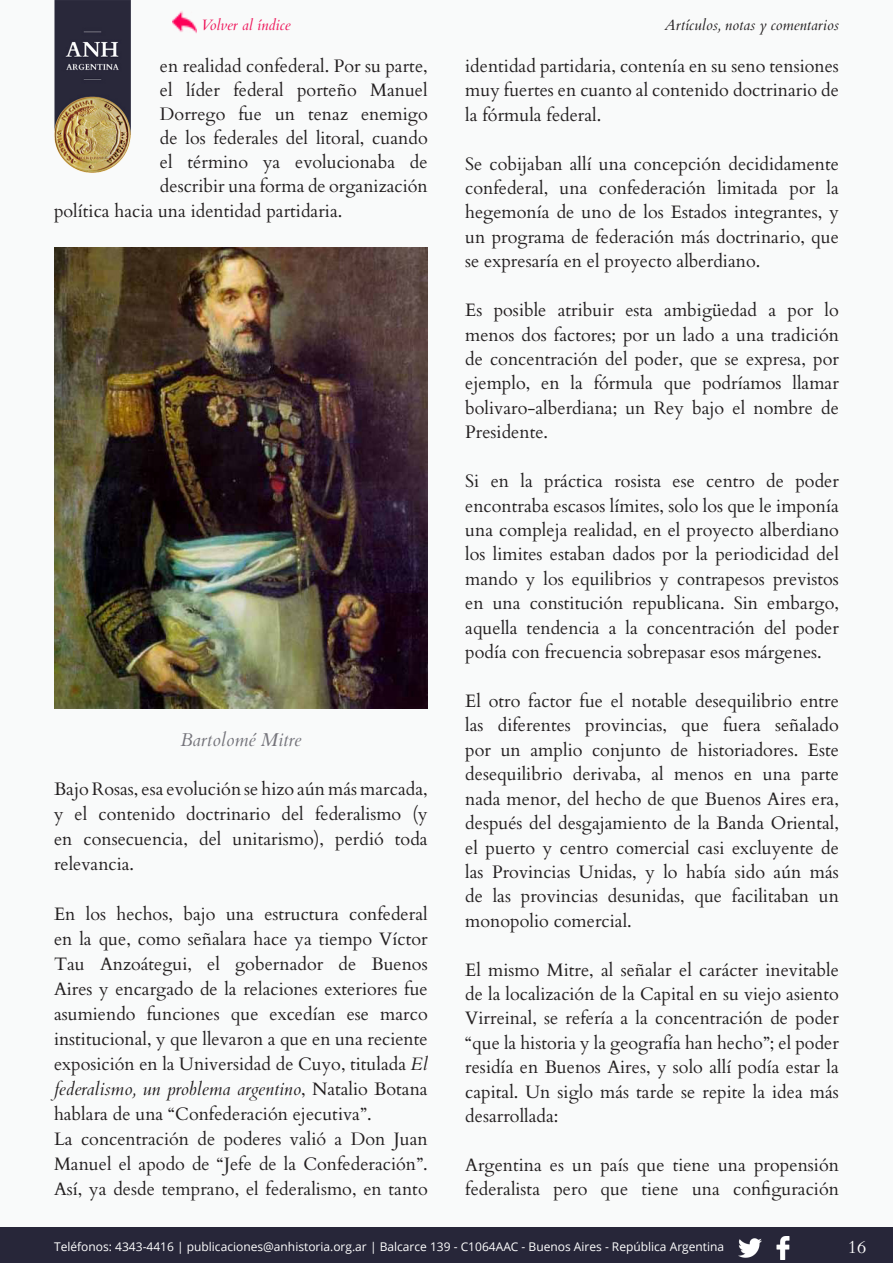
<style>
.page{position:relative;width:893px;height:1263px;background:#f9fafa}
.page>*{position:absolute;margin:0;border:0;box-sizing:border-box;transform-origin:0 0}
.t1{font:italic 18.6px "Cardo";color:#75747b}
.Index_-_Articles_Sty{font:18px/24.5px "Cardo";color:#231f20;text-align:justify}
.t2{font:18px "Cardo";color:#fff}
.t3{font:italic 15px "Cardo";color:#231f20}
.t4{font:italic 15px "Cardo";color:#ee155a}
.t5{font:12px "Open Sans";color:#fff}
.s1{font-style:italic}
</style>
<div class="page">
<div style="left:0;top:1227px;width:893px;height:36px;background:#272639"></div>
<img style="left:54px;top:0;width:77px;height:172px">
<img style="left:776px;top:1236px;width:14px;height:23px">
<img style="left:739px;top:1238px;width:23px;height:20px">
<img style="left:172px;top:11px;width:24px;height:22px">
<img style="left:54px;top:247px;width:373px;height:461px">
<p class="t4" style="left:201px;top:16px;width:91px">Volver al índice</p>
<p class="t3" style="left:664px;top:16px;width:176px">Artículos, notas y comentarios</p>
<p class="Index_-_Articles_Sty" style="left:465px;top:53px;width:375px">identidad partidaria, contenía en su seno tensiones muy fuertes en cuanto al contenido doctrinario de la fórmula federal.</p>
<p class="Index_-_Articles_Sty" style="left:465px;top:150px;width:375px">Se cobijaban allí una concepción decididamente confederal, una confederación limitada por la hegemonía de uno de los Estados integrantes, y un programa de federación más doctrinario, que se expresaría en el proyecto alberdiano.</p>
<p class="Index_-_Articles_Sty" style="left:465px;top:297px;width:375px">Es posible atribuir esta ambigüedad a por lo menos dos factores; por un lado a una tradición de concentración del poder, que se expresa, por ejemplo, en la fórmula que podríamos llamar bolivaro-alberdiana; un Rey bajo el nombre de Presidente.</p>
<p class="Index_-_Articles_Sty" style="left:465px;top:468px;width:375px">Si en la práctica rosista ese centro de poder encontraba escasos límites, solo los que le imponía una compleja realidad, en el proyecto alberdiano los limites estaban dados por la periodicidad del mando y los equilibrios y contrapesos previstos en una constitución republicana. Sin embargo, aquella tendencia a la concentración del poder podía con frecuencia sobrepasar esos márgenes.</p>
<p class="Index_-_Articles_Sty" style="left:465px;top:688px;width:375px">El otro factor fue el notable desequilibrio entre las diferentes provincias, que fuera señalado por un amplio conjunto de historiadores. Este desequilibrio derivaba, al menos en una parte nada menor, del hecho de que Buenos Aires era, después del desgajamiento de la Banda Oriental, el puerto y centro comercial casi excluyente de las Provincias Unidas, y lo había sido aún más de las provincias desunidas, que facilitaban un monopolio comercial.</p>
<p class="Index_-_Articles_Sty" style="left:465px;top:956px;width:375px">El mismo Mitre, al señalar el carácter inevitable de la localización de la Capital en su viejo asiento Virreinal, se refería a la concentración de poder “que la historia y la geografía han hecho”; el poder residía en Buenos Aires, y solo allí podía estar la capital. Un siglo más tarde se repite la idea más desarrollada:</p>
<p class="Index_-_Articles_Sty" style="left:465px;top:1152px;width:375px">Argentina es un país que tiene una propensión federalista pero que tiene una configuración</p>
<p class="Index_-_Articles_Sty" style="left:160px;top:53px;width:269px;line-height:24px">en realidad confederal. Por su parte, el líder federal porteño Manuel Dorrego fue un tenaz enemigo de los federales del litoral, cuando el término ya evolucionaba de describir una forma de organización</p>
<p class="Index_-_Articles_Sty" style="left:54px;top:198px;width:288px">política hacia una identidad partidaria.</p>
<p class="t1" style="left:180px;top:728px;width:122px">Bartolomé Mitre</p>
<p class="Index_-_Articles_Sty" style="left:54px;top:775px;width:375px;line-height:25px">Bajo Rosas, esa evolución se hizo aún más marcada, y el contenido doctrinario del federalismo (y en consecuencia, del unitarismo), perdió toda relevancia.</p>
<p class="Index_-_Articles_Sty" style="left:54px;top:900px;width:375px;line-height:25px">En los hechos, bajo una estructura confederal en la que, como señalara hace ya tiempo Víctor Tau Anzoátegui, el gobernador de Buenos Aires y encargado de la relaciones exteriores fue asumiendo funciones que excedían ese marco institucional, y que llevaron a que en una reciente exposición en la Universidad de Cuyo, titulada <span class="s1">El federalismo, un problema argentino</span>, Natalio Botana hablara de una “Confederación ejecutiva”.</p>
<p class="Index_-_Articles_Sty" style="left:54px;top:1126px;width:375px;line-height:25px">La concentración de poderes valió a Don Juan Manuel el apodo de “Jefe de la Confederación”.<br>Así, ya desde temprano, el federalismo, en tanto</p>
<p class="t5" style="left:54px;top:1238px;width:672px">Teléfonos: 4343-4416 | publicaciones@anhistoria.org.ar | Balcarce 139 - C1064AAC - Buenos Aires - República Argentina</p>
<p class="t2" style="left:848px;top:1232px;width:20px">16</p>
</div>
